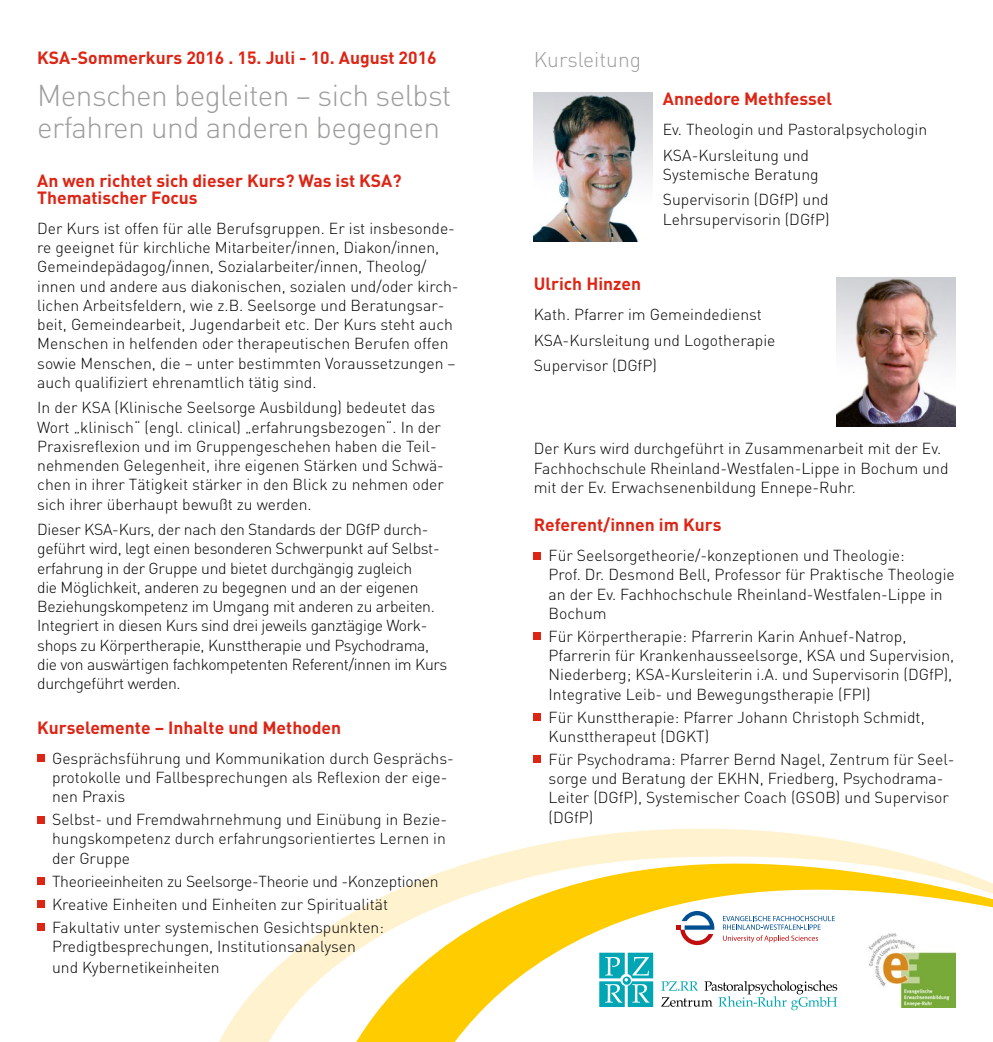
<style>
.page{position:relative;width:993px;height:1042px;background:#fff}
.page>*{position:absolute;margin:0;border:0;box-sizing:border-box;transform-origin:0 0}
.t1{font:300 29.75px/31.5px "DIN";letter-spacing:-.02em;color:#9d9d9c}
.t2{font:300 21px "DIN";color:#9d9d9c}
.t3{font:700 17.5px/17.5px "DIN";color:#dc2515}
.t4{font:300 15.75px/19.2px "DIN";color:#000}
.t5{font:300 15.75px/19.2px "DIN";letter-spacing:-.02em;color:#000}
</style>
<div class="page">
<svg style="left:219px;top:924px;width:115px;height:118px"></svg>
<div style="left:533px;top:552px;width:8px;height:7px;background:#dc2515"></div>
<div style="left:533px;top:632px;width:8px;height:8px;background:#dc2515"></div>
<div style="left:533px;top:713px;width:8px;height:8px;background:#dc2515"></div>
<div style="left:533px;top:755px;width:8px;height:8px;background:#dc2515"></div>
<img style="left:533px;top:93px;width:119px;height:149px">
<img style="left:836px;top:277px;width:119px;height:149px">
<div style="left:37px;top:754px;width:8px;height:8px;background:#dc2515"></div>
<div style="left:37px;top:816px;width:8px;height:7px;background:#dc2515"></div>
<div style="left:37px;top:877px;width:8px;height:8px;background:#dc2515"></div>
<div style="left:37px;top:900px;width:8px;height:8px;background:#dc2515"></div>
<div style="left:37px;top:923px;width:8px;height:8px;background:#dc2515"></div>
<svg style="left:334px;top:828px;width:658px;height:214px"></svg>
<svg style="left:661px;top:980px;width:176px;height:30px"></svg>
<svg style="left:599px;top:952px;width:54px;height:55px;background:#43bdc6"></svg>
<p class="t3" style="left:37px;top:48px;width:401px">KSA-Sommerkurs 2016 . 15. Juli - 10. August 2016</p>
<h1 class="t1" style="left:37px;top:79px;width:415px">Menschen begleiten – sich selbst erfahren und anderen begegnen</h1>
<p class="t3" style="left:37px;top:171px;width:366px">An wen richtet sich dieser Kurs? Was ist KSA?<br>Thematischer Focus</p>
<p class="t4" style="left:37px;top:218px;width:423px">Der Kurs ist offen für alle Berufsgruppen. Er ist insbesonde&shy;re geeignet für kirchliche Mitarbeiter/innen, Diakon/innen, Gemeindepädagog/innen, Sozialarbeiter/innen, Theolog/ innen und andere aus diakonischen, sozialen und/oder kirch&shy;lichen Arbeitsfeldern, wie z.B. Seelsorge und Beratungsar&shy;beit, Gemeindearbeit, Jugendarbeit etc. Der Kurs steht auch Menschen in helfenden oder therapeutischen Berufen offen sowie Menschen, die – unter bestimmten Voraussetzungen – auch qualifiziert ehrenamtlich tätig sind.</p>
<p class="t4" style="left:37px;top:398px;width:408px">In der KSA (Klinische Seelsorge Ausbildung) bedeutet das Wort „klinisch“ (engl. clinical) „erfahrungsbezogen“. In der Praxisreflexion und im Gruppengeschehen haben die Teil&shy;nehmenden Gelegenheit, ihre eigenen Stärken und Schwä&shy;chen in ihrer Tätigkeit stärker in den Blick zu nehmen oder sich ihrer überhaupt bewußt zu werden.</p>
<p class="t5" style="left:37px;top:520px;width:411px">Dieser KSA-Kurs, der nach den Standards der DGfP durch&shy;geführt wird, legt einen besonderen Schwerpunkt auf Selbst&shy;erfahrung in der Gruppe und bietet durchgängig zugleich<br>die Möglichkeit, anderen zu begegnen und an der eigenen Beziehungskompetenz im Umgang mit anderen zu arbeiten.<br>Integriert in diesen Kurs sind drei jeweils ganztägige Work&shy;shops zu Körpertherapie, Kunsttherapie und Psychodrama, die von auswärtigen fachkompetenten Referent/innen im Kurs durchgeführt werden.</p>
<p class="t3" style="left:37px;top:718px;width:305px">Kurselemente – Inhalte und Methoden</p>
<p class="t4" style="left:52px;top:748px;width:403px">Gesprächsführung und Kommunikation durch Gesprächs&shy;protokolle und Fallbesprechungen als Reflexion der eige&shy;nen Praxis</p>
<p class="t4" style="left:52px;top:810px;width:396px;text-align:justify">Selbst- und Fremdwahrnehmung und Einübung in Bezie&shy;hungskompetenz durch erfahrungsorientiertes Lernen in der Gruppe</p>
<p class="t4" style="left:52px;top:869px;width:388px;line-height:22.9px">Theorieeinheiten zu Seelsorge-Theorie und -Konzeptionen<br>Kreative Einheiten und Einheiten zur Spiritualität<br>Fakultativ unter systemischen Gesichtspunkten:</p>
<p class="t4" style="left:52px;top:935px;width:305px;line-height:21px">Predigtbesprechungen, Institutionsanalysen und Kybernetikeinheiten</p>
<h2 class="t2" style="left:533px;top:46px;width:109px">Kursleitung</h2>
<p class="t3" style="left:662px;top:90px;width:171px">Annedore Methfessel</p>
<p class="t4" style="left:662px;top:117px;width:266px;line-height:25.4px">Ev. Theologin und Pastoralpsychologin<br>KSA-Kursleitung und</p>
<p class="t4" style="left:662px;top:161px;width:167px;line-height:25.4px">Systemische Beratung<br>Supervisorin (DGfP) und</p>
<p class="t4" style="left:662px;top:209px;width:168px">Lehrsupervisorin (DGfP)</p>
<p class="t3" style="left:533px;top:274px;width:109px">Ulrich Hinzen</p>
<p class="t4" style="left:533px;top:302px;width:243px;line-height:25.4px">Kath. Pfarrer im Gemeindedienst<br>KSA-Kursleitung und Logotherapie<br>Supervisor (DGfP)</p>
<p class="t4" style="left:533px;top:439px;width:416px">Der Kurs wird durchgeführt in Zusammenarbeit mit der Ev.<br>Fachhochschule Rheinland-Westfalen-Lippe in Bochum und mit der Ev. Erwachsenenbildung Ennepe-Ruhr.</p>
<p class="t3" style="left:533px;top:515px;width:189px">Referent/innen im Kurs</p>
<p class="t4" style="left:548px;top:545px;width:407px">Für Seelsorgetheorie/-konzeptionen und Theologie:<br>Prof. Dr. Desmond Bell, Professor für Praktische Theologie an der Ev. Fachhochschule Rheinland-Westfalen-Lippe in Bochum</p>
<p class="t4" style="left:548px;top:626px;width:407px">Für Körpertherapie: Pfarrerin Karin Anhuef-Natrop, Pfarrerin für Krankenhausseelsorge, KSA und Supervision, Niederberg; KSA-Kursleiterin i.A. und Supervisorin (DGfP), Integrative Leib- und Bewegungstherapie (FPI)</p>
<p class="t4" style="left:548px;top:707px;width:377px">Für Kunsttherapie: Pfarrer Johann Christoph Schmidt,<br>Kunsttherapeut (DGKT)</p>
<p class="t4" style="left:548px;top:749px;width:407px">Für Psychodrama: Pfarrer Bernd Nagel, Zentrum für Seel&shy;sorge und Beratung der EKHN, Friedberg, Psychodrama-Leiter (DGfP), Systemischer Coach (GSOB) und Supervisor (DGfP)</p>
</div>
